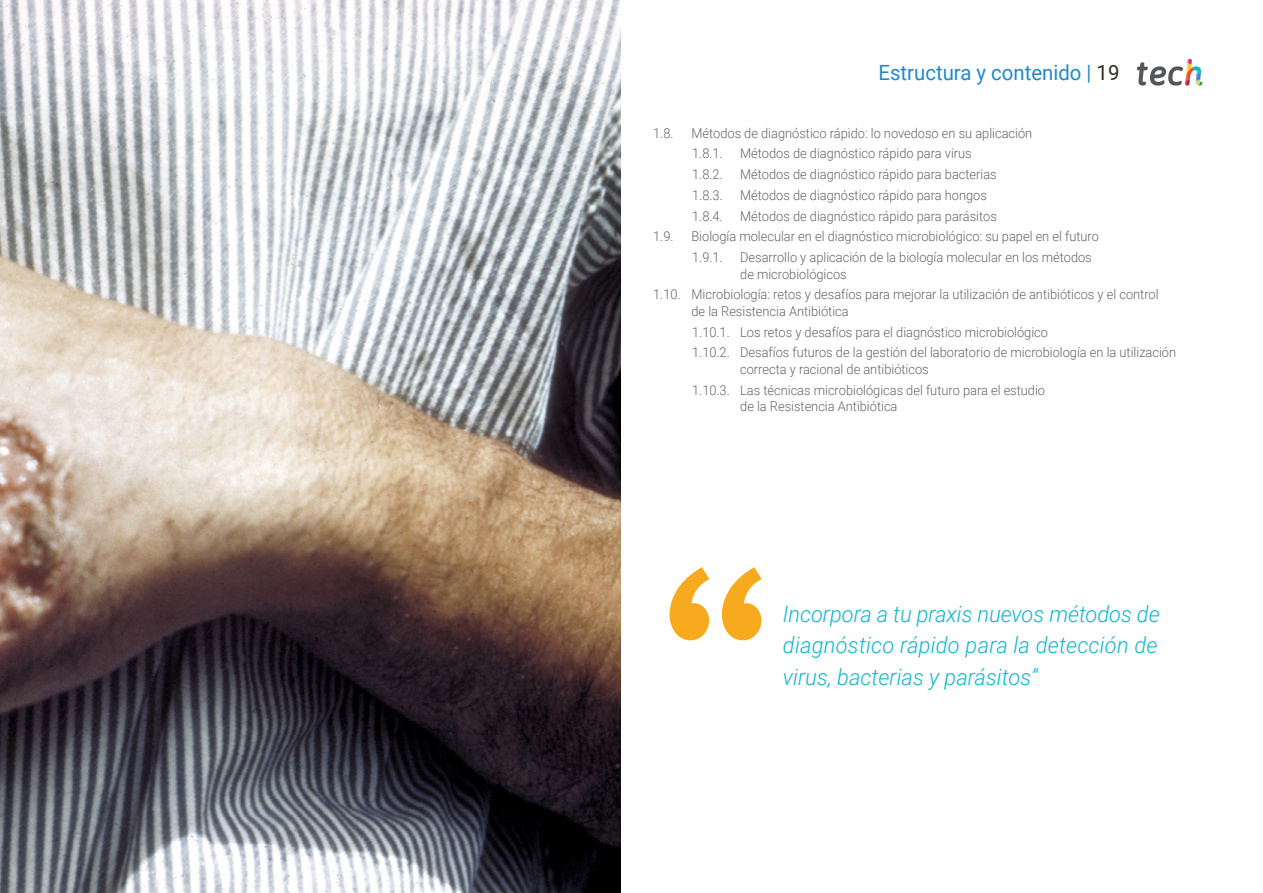
<style>
.page{position:relative;width:1263px;height:893px;background:#fff}
.page>*{position:absolute;margin:0;border:0;box-sizing:border-box;transform-origin:0 0}
.t1{font:italic 300 22.5px/31.5px "Roboto";color:#0fb6cf;text-align:justify}
.t2{font:21px "Roboto";color:#2488c9}
.t3{font:300 13.5px/20.7px "Roboto";color:#61646a;scale:.95 1}
.s1{color:#312e20}
</style>
<div class="page">
<img style="left:0;top:0;width:621px;height:893px">
<svg style="left:669px;top:567px;width:93px;height:73px"></svg>
<svg style="left:1137px;top:59px;width:65px;height:27px"></svg>
<h2 class="t2" style="left:878px;top:57px;width:242px">Estructura y contenido | <span class="s1">19</span></h2>
<p class="t3" style="left:653px;top:122px;width:23px">1.8.</p>
<p class="t3" style="left:691px;top:122px;width:360px">Métodos de diagnóstico rápido: lo novedoso en su aplicación<br>1.8.1.</p>
<p class="t3" style="left:740px;top:143px;width:245px">Métodos de diagnóstico rápido para virus</p>
<p class="t3" style="left:692px;top:164px;width:34px">1.8.2.</p>
<p class="t3" style="left:740px;top:164px;width:272px">Métodos de diagnóstico rápido para bacterias</p>
<p class="t3" style="left:692px;top:184px;width:34px">1.8.3.</p>
<p class="t3" style="left:740px;top:184px;width:261px">Métodos de diagnóstico rápido para hongos</p>
<p class="t3" style="left:692px;top:205px;width:34px">1.8.4.</p>
<p class="t3" style="left:740px;top:205px;width:272px">Métodos de diagnóstico rápido para parásitos</p>
<p class="t3" style="left:653px;top:226px;width:23px">1.9.</p>
<p class="t3" style="left:691px;top:226px;width:430px">Biología molecular en el diagnóstico microbiológico: su papel en el futuro<br>1.9.1.</p>
<p class="t3" style="left:740px;top:249px;width:372px;line-height:16.5px">Desarrollo y aplicación de la biología molecular en los métodos de microbiológicos</p>
<p class="t3" style="left:691px;top:286px;width:493px;line-height:16.5px;text-indent:-38px">1.10. Microbiología: retos y desafíos para mejorar la utilización de antibióticos y el control de la Resistencia Antibiótica</p>
<p class="t3" style="left:692px;top:321px;width:511px">1.10.1. Los retos y desafíos para el diagnóstico microbiológico<br>1.10.2. Desafíos futuros de la gestión del laboratorio de microbiología en la utilización</p>
<p class="t3" style="left:692px;top:358px;width:373px;text-indent:48px">correcta y racional de antibióticos<br>1.10.3. Las técnicas microbiológicas del futuro para el estudio</p>
<p class="t3" style="left:740px;top:396px;width:167px">de la Resistencia Antibiótica</p>
<h1 class="t1" style="left:783px;top:597px;width:378px">Incorpora a tu praxis nuevos métodos de diagnóstico rápido para la detección de virus, bacterias y parásitos”</h1>
</div>
